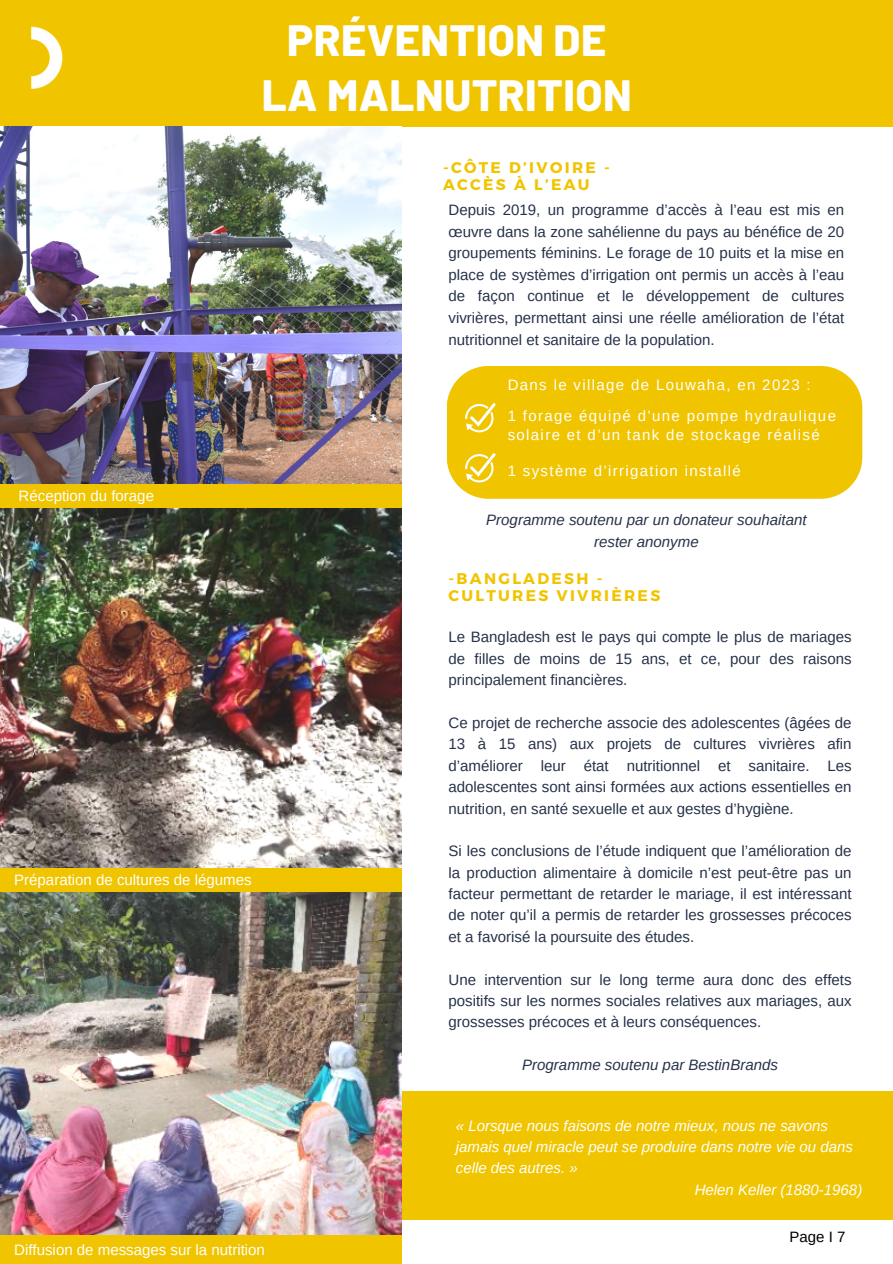
<style>
.page{position:relative;width:893px;height:1264px;background:#fff}
.page>*{position:absolute;margin:0;border:0;box-sizing:border-box;transform-origin:0 0}
.t1{font:800 43.65px/55.7px "Barlow";letter-spacing:.01em;color:#fff;text-align:center}
.t2{font:700 15.45px/16.8px "Montserrat";letter-spacing:.15em;color:#f1c400}
.t3{font:15px/21.3px "Arimo";color:#27324a;text-align:justify}
.t4{font:italic 15px/21.3px "Arimo";color:#fff}
.t5{font:15px/18.1px "Arimo";letter-spacing:.09em;color:#fff}
.t6{font:italic 15px "Arimo";color:#27324a}
.t7{font:15px "Arimo";color:#fff}
.t8{font:15px "Arimo";color:#000}
</style>
<div class="page">
<div style="left:401px;top:1091px;width:491px;height:172px;background:#f1c400"></div>
<div style="left:0;top:0;width:892px;height:127px;background:#f1c400"></div>
<img style="left:0;top:126px;width:402px;height:1108px">
<div style="left:447px;top:366px;width:415px;height:133px;background:#f1c400"></div>
<img style="left:30px;top:26px;width:33px;height:63px">
<svg style="left:465px;top:403px;width:30px;height:29px"></svg>
<svg style="left:465px;top:453px;width:30px;height:29px"></svg>
<div style="left:0;top:484px;width:401px;height:23px;background:#f1c400"></div>
<div style="left:0;top:867px;width:401px;height:24px;background:#f1c400"></div>
<div style="left:0;top:1234px;width:401px;height:29px;background:#f1c400"></div>
<div style="left:401px;top:1219px;width:491px;height:44px;background:#fff"></div>
<p class="t1" style="left:262px;top:10px;width:371px">PRÉVENTION DE<br>LA MALNUTRITION</p>
<p class="t2" style="left:443px;top:159px;width:168px">-CÔTE D’IVOIRE -<br>ACCÈS À L’EAU</p>
<p class="t3" style="left:448px;top:199px;width:397px">Depuis 2019, un programme d’accès à l’eau est mis en œuvre dans la zone sahélienne du pays au bénéfice de 20 groupements féminins. Le forage de 10 puits et la mise en place de systèmes d’irrigation ont permis un accès à l’eau de façon continue et le développement de cultures vivrières, permettant ainsi une réelle amélioration de l’état nutritionnel et sanitaire de la population.</p>
<p class="t7" style="left:19px;top:487px;width:137px">Réception du forage</p>
<p class="t7" style="left:14px;top:871px;width:239px">Préparation de cultures de légumes</p>
<p class="t7" style="left:14px;top:1241px;width:252px">Diffusion de messages sur la nutrition</p>
<p class="t5" style="left:507px;top:375px;width:304px">Dans le village de Louwaha, en 2023 :</p>
<h2 class="t5" style="left:507px;top:407px;width:330px">1 forage équipé d’une pompe hydraulique solaire et d’un tank de stockage réalisé</h2>
<p class="t5" style="left:507px;top:461px;width:235px">1 système d’irrigation installé</p>
<h1 class="t6" style="left:486px;top:511px;width:322px">Programme soutenu par un donateur souhaitant</h1>
<p class="t6" style="left:594px;top:533px;width:106px">rester anonyme</p>
<p class="t2" style="left:448px;top:569px;width:213px">-BANGLADESH -<br>CULTURES VIVRIÈRES</p>
<p class="t3" style="left:448px;top:626px;width:404px">Le Bangladesh est le pays qui compte le plus de mariages de filles de moins de 15 ans, et ce, pour des raisons principalement financières.</p>
<p class="t3" style="left:448px;top:712px;width:404px">Ce projet de recherche associe des adolescentes (âgées de 13 à 15 ans) aux projets de cultures vivrières afin d’améliorer leur état nutritionnel et sanitaire. Les adolescentes sont ainsi formées aux actions essentielles en nutrition, en santé sexuelle et aux gestes d’hygiène.</p>
<p class="t3" style="left:448px;top:840px;width:404px">Si les conclusions de l’étude indiquent que l’amélioration de la production alimentaire à domicile n’est peut-être pas un facteur permettant de retarder le mariage, il est intéressant de noter qu’il a permis de retarder les grossesses précoces et a favorisé la poursuite des études.</p>
<p class="t3" style="left:448px;top:968px;width:404px">Une intervention sur le long terme aura donc des effets positifs sur les normes sociales relatives aux mariages, aux grossesses précoces et à leurs conséquences.</p>
<p class="t6" style="left:522px;top:1056px;width:257px">Programme soutenu par BestinBrands</p>
<h2 class="t4" style="left:456px;top:1114px;width:398px">« Lorsque nous faisons de notre mieux, nous ne savons jamais quel miracle peut se produire dans notre vie ou dans celle des autres. »</h2>
<p class="t4" style="left:694px;top:1178px;width:169px">Helen Keller (1880-1968)</p>
<p class="t8" style="left:789px;top:1227px;width:57px">Page I 7</p>
</div>
